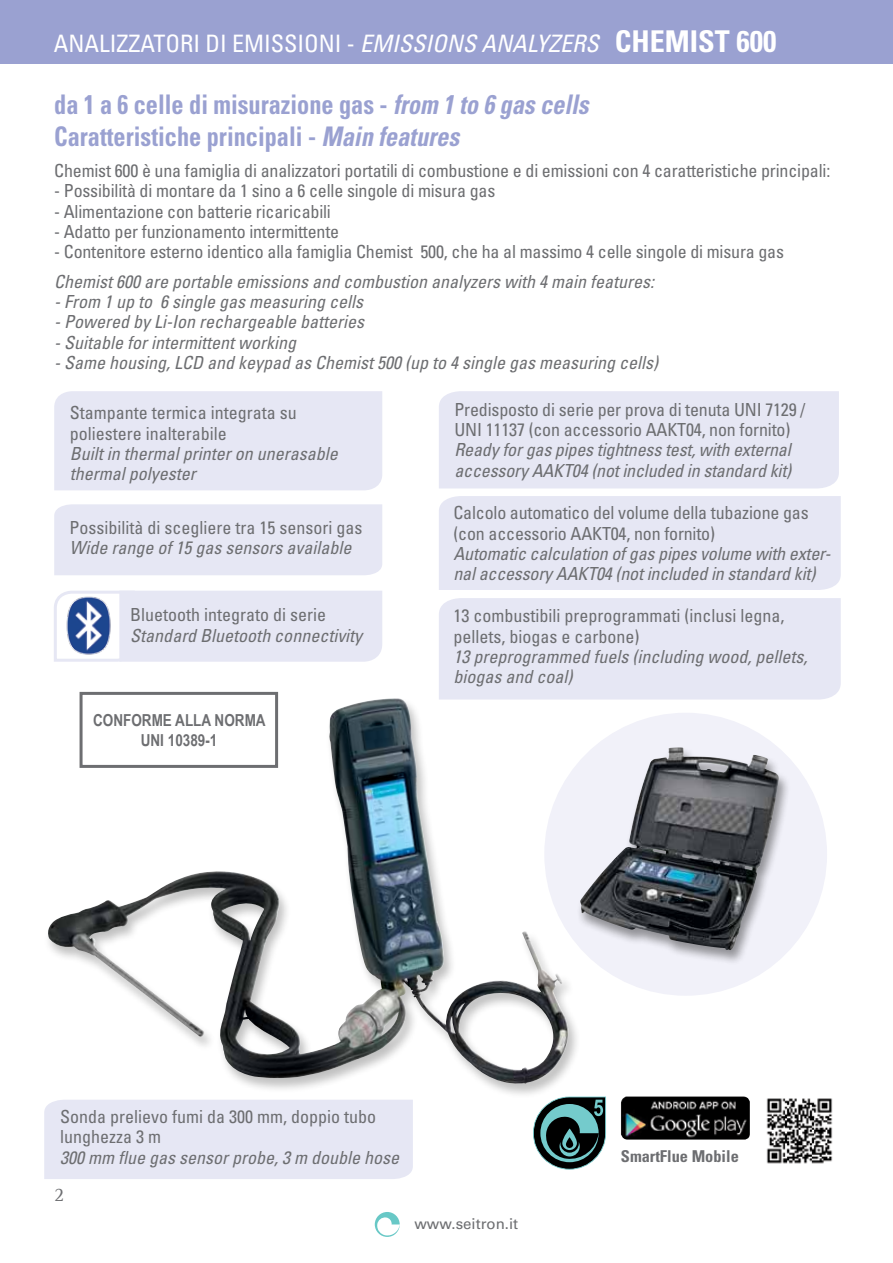
<style>
.page{position:relative;width:893px;height:1263px;background:#fff}
.page>*{position:absolute;margin:0;border:0;box-sizing:border-box;transform-origin:0 0}
.t1{font:700 condensed 27px/32.4px "Univers";color:#9aa1d1;scale:.9 1}
.t2{font:condensed 24px "Univers";color:#fff}
.t3{font:19.5px "Rotis Semi Serif";color:#6d6e71}
.t4{font:condensed 18px/20.2px "Univers";letter-spacing:-.01em;color:#6d6e71}
.t5{font:italic condensed 18px/20.2px "Univers";color:#6d6e71}
.t6{font:700 16.5px/19.8px "Arial Narrow";color:#6d6e71;text-align:center}
.t7{font:700 condensed 16.35px "Univers";color:#6d6e71}
.t8{font:15px "Univers";color:#6d6e71}
.s1{font-style:italic}
.s2{font-weight:700;font-size:30px}
</style>
<div class="page">
<svg style="left:375px;top:1212px;width:25px;height:25px"></svg>
<div style="left:0;top:0;width:893px;height:64px;background:#9aa1d1"></div>
<div style="left:544px;top:713px;width:283px;height:283px;background:#f1f1f9;border-radius:50%"></div>
<div style="left:54px;top:391px;width:328px;height:99px;background:#e6e7f4"></div>
<div style="left:54px;top:504px;width:328px;height:71px;background:#e6e7f4"></div>
<div style="left:577px;top:746px;width:214px;height:219px;background:#000;opacity:.4"></div>
<img style="left:581px;top:747px;width:99px;height:193px">
<div style="left:80px;top:692px;width:198px;height:76px;background:#fff;border:3px solid #6d6e71"></div>
<div style="left:44px;top:697px;width:537px;height:402px;background:#000;opacity:.25"></div>
<img style="left:45px;top:698px;width:401px;height:382px">
<svg style="left:533px;top:1096px;width:73px;height:73px;background:#4e696a"></svg>
<img style="left:621px;top:1096px;width:129px;height:43px">
<img style="left:766px;top:1098px;width:67px;height:66px">
<div style="left:54px;top:590px;width:328px;height:72px;background:#e6e7f4"></div>
<img style="left:62px;top:593px;width:52px;height:66px">
<div style="left:439px;top:598px;width:402px;height:101px;background:#e6e7f4"></div>
<div style="left:439px;top:391px;width:400px;height:97px;background:#e6e7f4"></div>
<div style="left:439px;top:496px;width:402px;height:94px;background:#e6e7f4"></div>
<div style="left:44px;top:1100px;width:369px;height:79px;background:#e6e7f4"></div>
<h2 class="t2" style="left:54px;top:29px;width:724px">ANALIZZATORI DI EMISSIONI - <span class="s1">EMISSIONS ANALYZERS</span> <span class="s2">CHEMIST 600</span></h2>
<h1 class="t1" style="left:54px;top:88px;width:595px">da 1 a 6 celle di misurazione gas - <span class="s1">from 1 to 6 gas cells<br></span>Caratteristiche principali - <span class="s1">Main features</span></h1>
<p class="t4" style="left:54px;top:160px;width:778px">Chemist 600 è una famiglia di analizzatori portatili di combustione e di emissioni con 4 caratteristiche principali:</p>
<p class="t4" style="left:54px;top:181px;width:443px">- Possibilità di montare da 1 sino a 6 celle singole di misura gas</p>
<p class="t4" style="left:54px;top:201px;width:278px">- Alimentazione con batterie ricaricabili</p>
<p class="t4" style="left:54px;top:221px;width:286px">- Adatto per funzionamento intermittente</p>
<p class="t4" style="left:54px;top:241px;width:731px">- Contenitore esterno identico alla famiglia Chemist 500, che ha al massimo 4 celle singole di misura gas</p>
<p class="t5" style="left:54px;top:271px;width:601px">Chemist 600 are portable emissions and combustion analyzers with 4 main features:</p>
<p class="t5" style="left:54px;top:291px;width:310px">- From 1 up to 6 single gas measuring cells</p>
<p class="t5" style="left:54px;top:312px;width:311px">- Powered by Li-Ion rechargeable batteries</p>
<p class="t5" style="left:54px;top:332px;width:243px">- Suitable for intermittent working</p>
<p class="t5" style="left:54px;top:352px;width:605px">- Same housing, LCD and keypad as Chemist 500 (up to 4 single gas measuring cells)</p>
<p class="t4" style="left:70px;top:403px;width:228px">Stampante termica integrata su poliestere inalterabile</p>
<p class="t5" style="left:70px;top:443px;width:269px">Built in thermal printer on unerasable thermal polyester</p>
<p class="t4" style="left:70px;top:517px;width:294px">Possibilità di scegliere tra 15 sensori gas</p>
<p class="t5" style="left:70px;top:537px;width:283px">Wide range of 15 gas sensors available</p>
<p class="t4" style="left:130px;top:605px;width:197px">Bluetooth integrato di serie</p>
<p class="t5" style="left:130px;top:625px;width:233px">Standard Bluetooth connectivity</p>
<p class="t6" style="left:93px;top:709px;width:174px">CONFORME ALLA NORMA<br>UNI 10389-1</p>
<p class="t4" style="left:454px;top:399px;width:352px">Predisposto di serie per prova di tenuta UNI 7129 /<br>UNI 11137 (con accessorio AAKT04, non fornito)</p>
<p class="t5" style="left:454px;top:439px;width:338px">Ready for gas pipes tightness test, with external accessory AAKT04 (not included in standard kit)</p>
<p class="t4" style="left:453px;top:502px;width:357px">Calcolo automatico del volume della tubazione gas (con accessorio AAKT04, non fornito)</p>
<p class="t5" style="left:453px;top:543px;width:379px">Automatic calculation of gas pipes volume with exter&shy;nal accessory AAKT04 (not included in standard kit)</p>
<p class="t4" style="left:453px;top:605px;width:332px">13 combustibili preprogrammati (inclusi legna, pellets, biogas e carbone)</p>
<p class="t5" style="left:453px;top:646px;width:355px">13 preprogrammed fuels (including wood, pellets, biogas and coal)</p>
<p class="t4" style="left:60px;top:1106px;width:317px">Sonda prelievo fumi da 300 mm, doppio tubo lunghezza 3 m</p>
<p class="t5" style="left:60px;top:1147px;width:340px">300 mm flue gas sensor probe, 3 m double hose</p>
<p class="t3" style="left:54px;top:1183px;width:12px">2</p>
<p class="t8" style="left:414px;top:1214px;width:105px">www.seitron.it</p>
<p class="t7" style="left:621px;top:1146px;width:119px">SmartFlue Mobile</p>
</div>
